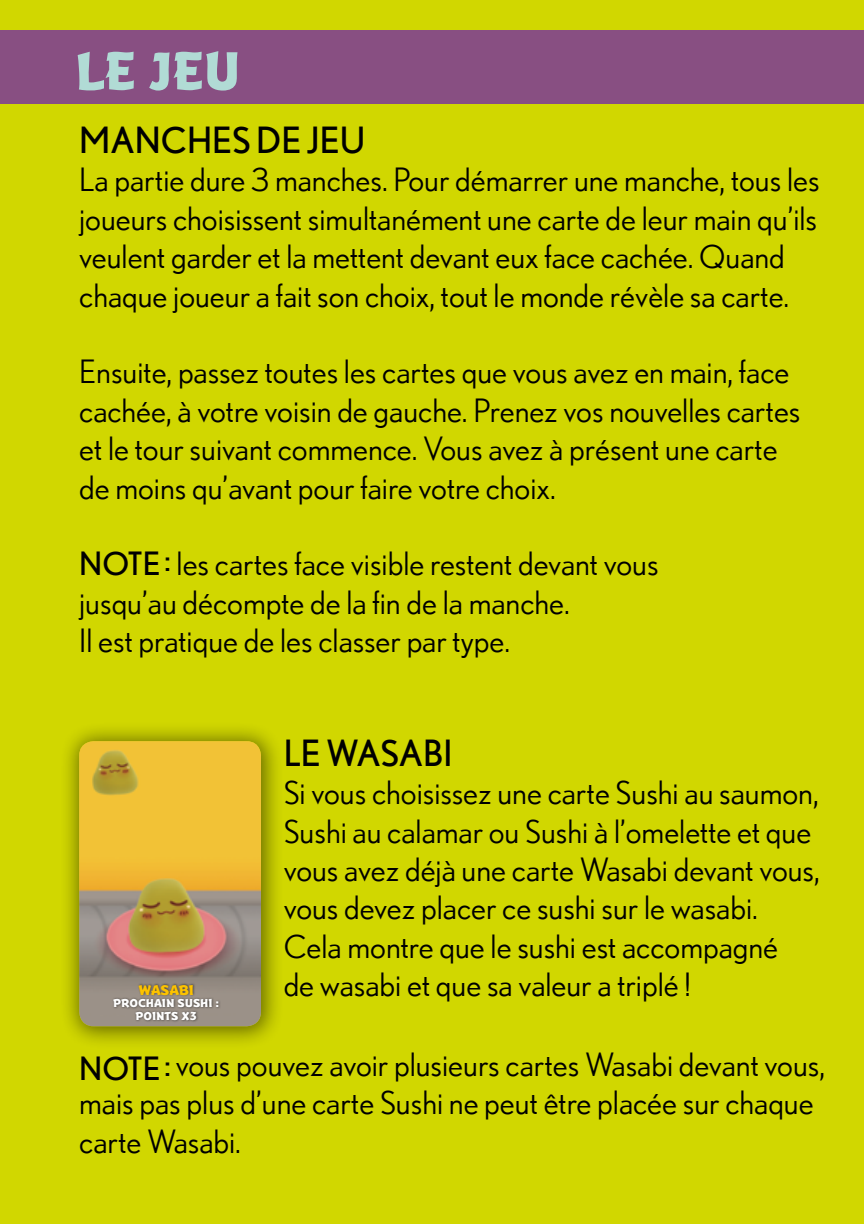
<style>
.page{position:relative;width:864px;height:1224px;background:#d1d700}
.page>*{position:absolute;margin:0;border:0;box-sizing:border-box;transform-origin:0 0}
.t1{font:800 56px "Badger";color:#b1dbd5}
.t2{font:36px "Nobel";color:#000}
.t3{font:32px/38.4px "Nobel";color:#000}
.t4{font:800 14.4px "Badger";letter-spacing:-.01em;color:#fdc300;scale:1.05 1}
.t5{font:800 12px/12.4px "Badger";color:#fff;text-align:center;scale:1.05 1}
.s1{font-style:inherit}
</style>
<div class="page">
<div style="left:0;top:31px;width:864px;height:73px;background:#884f82"></div>
<div style="left:59px;top:720px;width:226px;height:330px;background:#000;opacity:.5"></div>
<svg style="left:79px;top:741px;width:182px;height:285px;background:#c7a352"></svg>
<h1 class="t1" style="left:75px;top:38px;width:167px">LE JEU</h1>
<p class="t2" style="left:79px;top:119px;width:288px">MANCHES DE JEU</p>
<p class="t3" style="left:79px;top:160px;width:742px">La partie dure 3 manches. Pour démarrer une manche, tous les joueurs choisissent simultanément une carte de leur main qu’ils veulent garder et la mettent devant eux face cachée. Quand chaque joueur a fait son choix, tout le monde révèle sa carte.</p>
<p class="t3" style="left:79px;top:352px;width:723px">Ensuite, passez toutes les cartes que vous avez en main, face cachée, à votre voisin de gauche. Prenez vos nouvelles cartes et le tour suivant commence. Vous avez à présent une carte de moins qu’avant pour faire votre choix.</p>
<p class="t3" style="left:79px;top:544px;width:581px"><span class="s1">NOTE:</span> les cartes face visible restent devant vous jusqu’au décompte de la fin de la manche.<br>Il est pratique de les classer par type.</p>
<p class="t4" style="left:139px;top:982px;width:54px">WASABI</p>
<p class="t5" style="left:113px;top:998px;width:103px">PROCHAIN SUSHI :<br>POINTS X3</p>
<p class="t2" style="left:284px;top:732px;width:170px">LE WASABI</p>
<p class="t3" style="left:284px;top:773px;width:538px">Si vous choisissez une carte Sushi au saumon, Sushi au calamar ou Sushi à l’omelette et que vous avez déjà une carte Wasabi devant vous, vous devez placer ce sushi sur le wasabi.<br>Cela montre que le sushi est accompagné<br>de wasabi et que sa valeur a triplé !</p>
<p class="t3" style="left:79px;top:1045px;width:747px"><span class="s1">NOTE:</span> vous pouvez avoir plusieurs cartes Wasabi devant vous, mais pas plus d’une carte Sushi ne peut être placée sur chaque carte Wasabi.</p>
</div>
